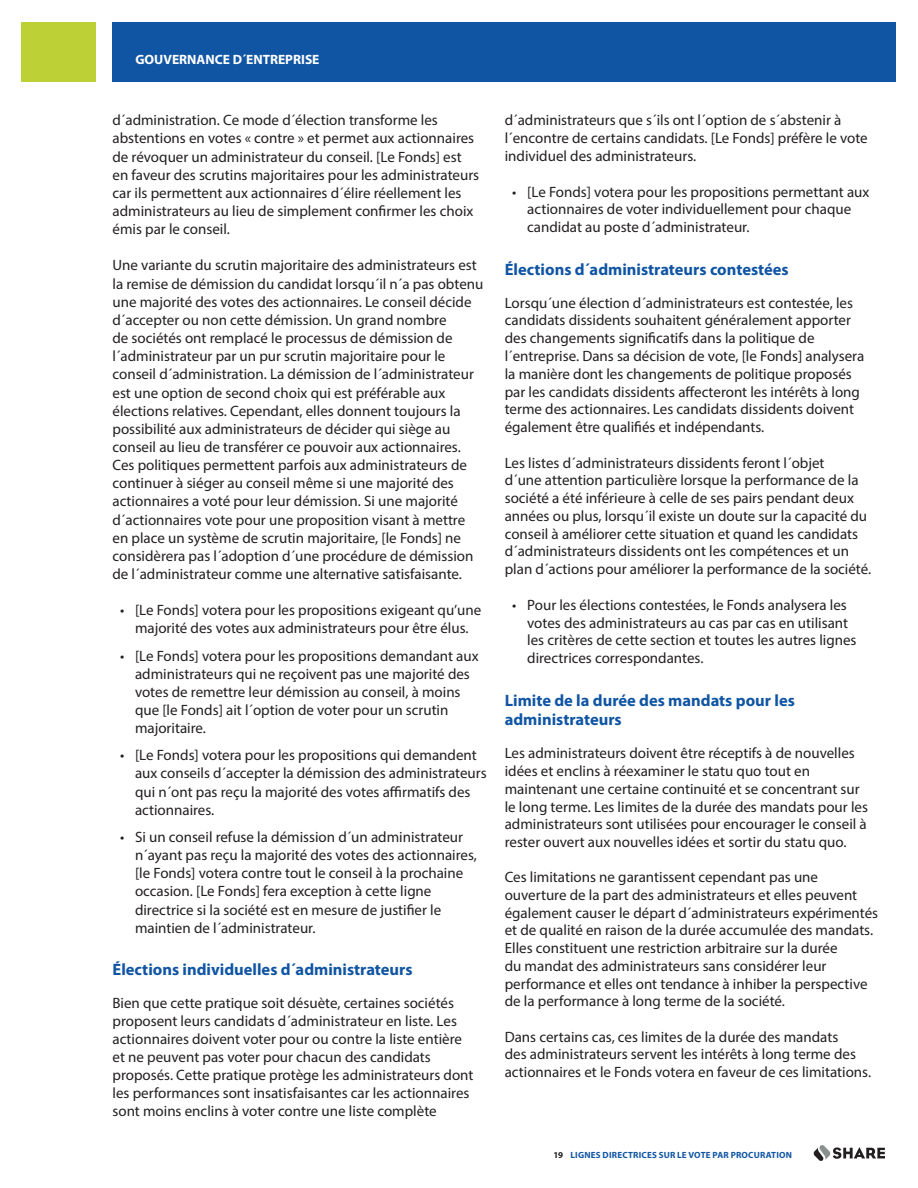
<style>
.page{position:relative;width:918px;height:1188px;background:#fff}
.page>*{position:absolute;margin:0;border:0;box-sizing:border-box;transform-origin:0 0}
.t1{font:700 16.5px/19.8px "Myriad Pro";color:#1055a4}
.t2{font:15px/18.1px "Myriad Pro";color:#231f20}
.t3{font:700 13.5px "Myriad Pro";color:#fff}
.t4{font:700 9px "Myriad Pro";letter-spacing:.02em;color:#1055a4}
.s1{color:#231f20}
</style>
<div class="page">
<div style="left:112px;top:22px;width:784px;height:60px;background:#1055a4"></div>
<div style="left:22px;top:22px;width:74px;height:60px;background:#bdd036"></div>
<svg style="left:813px;top:1145px;width:72px;height:16px"></svg>
<p class="t3" style="left:135px;top:51px;width:186px">GOUVERNANCE D´ENTREPRISE</p>
<p class="t2" style="left:112px;top:111px;width:368px">d´administration. Ce mode d´élection transforme les abstentions en votes « contre » et permet aux actionnaires de révoquer un administrateur du conseil. [Le Fonds] est en faveur des scrutins majoritaires pour les administrateurs car ils permettent aux actionnaires d´élire réellement les administrateurs au lieu de simplement confirmer les choix émis par le conseil.</p>
<p class="t2" style="left:112px;top:256px;width:373px">Une variante du scrutin majoritaire des administrateurs est la remise de démission du candidat lorsqu´il n´a pas obtenu une majorité des votes des actionnaires. Le conseil décide d´accepter ou non cette démission. Un grand nombre<br>de sociétés ont remplacé le processus de démission de l´administrateur par un pur scrutin majoritaire pour le conseil d´administration. La démission de l´administrateur est une option de second choix qui est préférable aux élections relatives. Cependant, elles donnent toujours la possibilité aux administrateurs de décider qui siège au conseil au lieu de transférer ce pouvoir aux actionnaires.<br>Ces politiques permettent parfois aux administrateurs de continuer à siéger au conseil même si une majorité des actionnaires a voté pour leur démission. Si une majorité d´actionnaires vote pour une proposition visant à mettre en place un système de scrutin majoritaire, [le Fonds] ne considèrera pas l´adoption d´une procédure de démission de l´administrateur comme une alternative satisfaisante.</p>
<p class="t2" style="left:120px;top:601px;width:363px;text-align:center">• [Le Fonds] votera pour les propositions exigeant qu’une majorité des votes aux administrateurs pour être élus.</p>
<p class="t2" style="left:135px;top:646px;width:345px;text-indent:-15px">• [Le Fonds] votera pour les propositions demandant aux administrateurs qui ne reçoivent pas une majorité des votes de remettre leur démission au conseil, à moins que [le Fonds] ait l´option de voter pour un scrutin majoritaire.</p>
<p class="t2" style="left:135px;top:746px;width:353px;text-indent:-15px">• [Le Fonds] votera pour les propositions qui demandent aux conseils d´accepter la démission des administrateurs qui n´ont pas reçu la majorité des votes affirmatifs des actionnaires.</p>
<p class="t2" style="left:135px;top:828px;width:343px;text-indent:-15px">• Si un conseil refuse la démission d´un administrateur n´ayant pas reçu la majorité des votes des actionnaires, [le Fonds] votera contre tout le conseil à la prochaine occasion. [Le Fonds] fera exception à cette ligne directrice si la société est en mesure de justifier le maintien de l´administrateur.</p>
<p class="t1" style="left:112px;top:959px;width:302px">Élections individuelles d´administrateurs</p>
<p class="t2" style="left:112px;top:994px;width:363px">Bien que cette pratique soit désuète, certaines sociétés proposent leurs candidats d´administrateur en liste. Les actionnaires doivent voter pour ou contre la liste entière et ne peuvent pas voter pour chacun des candidats proposés. Cette pratique protège les administrateurs dont les performances sont insatisfaisantes car les actionnaires sont moins enclins à voter contre une liste complète</p>
<p class="t2" style="left:505px;top:111px;width:364px">d´administrateurs que s´ils ont l´option de s´abstenir à l´encontre de certains candidats. [Le Fonds] préfère le vote individuel des administrateurs.</p>
<p class="t2" style="left:527px;top:182px;width:344px;text-indent:-15px">• [Le Fonds] votera pour les propositions permettant aux actionnaires de voter individuellement pour chaque candidat au poste d´administrateur.</p>
<p class="t1" style="left:505px;top:259px;width:286px">Élections d´administrateurs contestées</p>
<p class="t2" style="left:505px;top:293px;width:361px">Lorsqu´une élection d´administrateurs est contestée, les candidats dissidents souhaitent généralement apporter des changements significatifs dans la politique de l´entreprise. Dans sa décision de vote, [le Fonds] analysera la manière dont les changements de politique proposés par les candidats dissidents affecteront les intérêts à long terme des actionnaires. Les candidats dissidents doivent également être qualifiés et indépendants.</p>
<p class="t2" style="left:505px;top:454px;width:368px;line-height:17.7px">Les listes d´administrateurs dissidents feront l´objet<br>d´une attention particulière lorsque la performance de la société a été inférieure à celle de ses pairs pendant deux années ou plus, lorsqu´il existe un doute sur la capacité du conseil à améliorer cette situation et quand les candidats d´administrateurs dissidents ont les compétences et un plan d´actions pour améliorer la performance de la société.</p>
<p class="t2" style="left:527px;top:596px;width:331px;text-indent:-15px">• Pour les élections contestées, le Fonds analysera les votes des administrateurs au cas par cas en utilisant les critères de cette section et toutes les autres lignes directrices correspondantes.</p>
<p class="t1" style="left:505px;top:690px;width:292px">Limite de la durée des mandats pour les administrateurs</p>
<p class="t2" style="left:505px;top:744px;width:365px;line-height:17.7px">Les administrateurs doivent être réceptifs à de nouvelles idées et enclins à réexaminer le statu quo tout en maintenant une certaine continuité et se concentrant sur le long terme. Les limites de la durée des mandats pour les administrateurs sont utilisées pour encourager le conseil à rester ouvert aux nouvelles idées et sortir du statu quo.</p>
<p class="t2" style="left:505px;top:868px;width:375px;line-height:17.7px">Ces limitations ne garantissent cependant pas une ouverture de la part des administrateurs et elles peuvent également causer le départ d´administrateurs expérimentés et de qualité en raison de la durée accumulée des mandats.<br>Elles constituent une restriction arbitraire sur la durée<br>du mandat des administrateurs sans considérer leur performance et elles ont tendance à inhiber la perspective de la performance à long terme de la société.</p>
<p class="t2" style="left:505px;top:1028px;width:368px;line-height:17.7px">Dans certains cas, ces limites de la durée des mandats<br>des administrateurs servent les intérêts à long terme des actionnaires et le Fonds votera en faveur de ces limitations.</p>
<p class="t4" style="left:554px;top:1149px;width:240px"><span class="s1">19</span> LIGNES DIRECTRICES SUR LE VOTE PAR PROCURATION</p>
</div>
